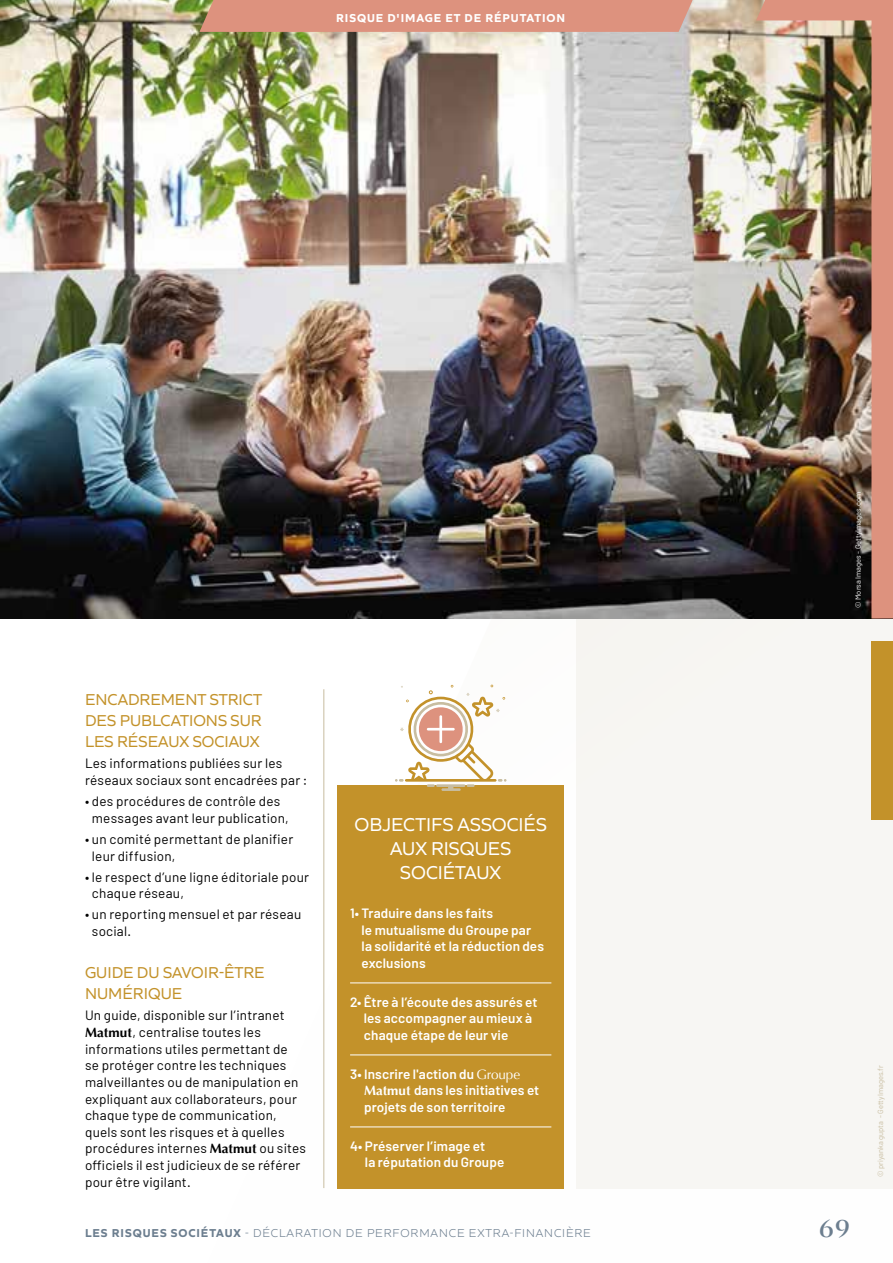
<style>
.page{position:relative;width:893px;height:1263px;background:#fff}
.page>*{position:absolute;margin:0;border:0;box-sizing:border-box;transform-origin:0 0}
.t1{font:700 30px "Canto";color:#6c7e8f}
.t2{font:19.5px/24px "Quiet Sans";color:#fff;text-align:center}
.t3{font:16.5px/21.1px "Quiet Sans";color:#c3922a;text-align:justify}
.t4{font:13.5px/16.6px "Barlow";letter-spacing:.015em;color:#000}
.t5{font:600 13.5px/16.5px "Barlow";letter-spacing:.005em;color:#fff}
.t6{font:300 12px "Quiet Sans";letter-spacing:.075em;color:#6c7e8f}
.t7{font:700 12px "Quiet Sans";letter-spacing:.075em;color:#fff}
.t8{font:7.5px "Barlow";color:#c8bda0}
.t9{font:7.5px "Barlow";color:#fff}
.s1{font-family:"Optima";font-weight:700}
.s2{font-family:"Optima";font-weight:400}
.s3{font-weight:700}
</style>
<div class="page">
<img style="left:0;top:0;width:197px;height:618px">
<img style="left:197px;top:0;width:696px;height:1189px">
<hr style="left:323px;top:689px;width:1px;height:499px;background:#c8bda0">
<div style="left:337px;top:784px;width:227px;height:404px;background:#c3922a"></div>
<hr style="left:350px;top:982px;width:201px;height:1px;background:#fff">
<hr style="left:350px;top:1054px;width:201px;height:1px;background:#fff">
<hr style="left:350px;top:1126px;width:201px;height:1px;background:#fff">
<svg style="left:395px;top:685px;width:111px;height:106px"></svg>
<div style="left:871px;top:641px;width:22px;height:178px;background:#c3922a"></div>
<img style="left:756px;top:0;width:137px;height:618px">
<div style="left:199px;top:0;width:503px;height:32px;background:#dd927e"></div>
<p class="t7" style="left:336px;top:9px;width:231px">RISQUE D'IMAGE ET DE RÉPUTATION</p>
<p class="t3" style="left:85px;top:688px;width:179px">ENCADREMENT STRICT DES PUBLCATIONS SUR LES RÉSEAUX SOCIAUX</p>
<p class="t4" style="left:85px;top:755px;width:224px">Les informations publiées sur les réseaux sociaux sont encadrées par :</p>
<p class="t4" style="left:92px;top:793px;width:198px;text-indent:-7px">• des procédures de contrôle des messages avant leur publication,</p>
<p class="t4" style="left:92px;top:830px;width:203px;text-indent:-7px">• un comité permettant de planifier leur diffusion,</p>
<p class="t4" style="left:92px;top:868px;width:219px;text-indent:-7px">• le respect d’une ligne éditoriale pour chaque réseau,</p>
<p class="t4" style="left:92px;top:906px;width:211px;text-indent:-7px">• un reporting mensuel et par réseau social.</p>
<p class="t3" style="left:85px;top:961px;width:181px">GUIDE DU SAVOIR-ÊTRE<br>NUMÉRIQUE</p>
<p class="t4" style="left:85px;top:1007px;width:223px">Un guide, disponible sur l’intranet <span class="s1">Matmut</span>, centralise toutes les informations utiles permettant de<br>se protéger contre les techniques malveillantes ou de manipulation en expliquant aux collaborateurs, pour chaque type de communication, quels sont les risques et à quelles procédures internes <span class="s1">Matmut</span> ou sites officiels il est judicieux de se référer pour être vigilant.</p>
<h2 class="t2" style="left:355px;top:811px;width:194px">OBJECTIFS ASSOCIÉS<br>AUX RISQUES<br>SOCIÉTAUX</h2>
<p class="t5" style="left:362px;top:905px;width:184px;text-indent:-11px">1• Traduire dans les faits<br>le mutualisme du Groupe par la solidarité et la réduction des exclusions</p>
<p class="t5" style="left:364px;top:993px;width:175px;text-indent:-14px">2• Être à l’écoute des assurés et les accompagner au mieux à chaque étape de leur vie</p>
<p class="t5" style="left:364px;top:1065px;width:177px;text-indent:-14px">3• Inscrire l'action du <span class="s2">Groupe<br></span><span class="s1">Matmut</span> dans les initiatives et projets de son territoire</p>
<p class="t5" style="left:365px;top:1137px;width:141px;text-indent:-15px">4• Préserver l’image et<br>la réputation du Groupe</p>
<p class="t6" style="left:85px;top:1225px;width:507px"><span class="s3">LES RISQUES SOCIÉTAUX</span> - DÉCLARATION DE PERFORMANCE EXTRA-FINANCIÈRE</p>
<p class="t9" style="left:853px;top:608px;width:117px;rotate:-90deg">© Morsa Images - GettyImages.com</p>
<h1 class="t1" style="left:819px;top:1209px;width:33px">69</h1>
<p class="t8" style="left:876px;top:1177px;width:113px;rotate:-90deg">© priyanka gupta - GettyImages.fr</p>
</div>
